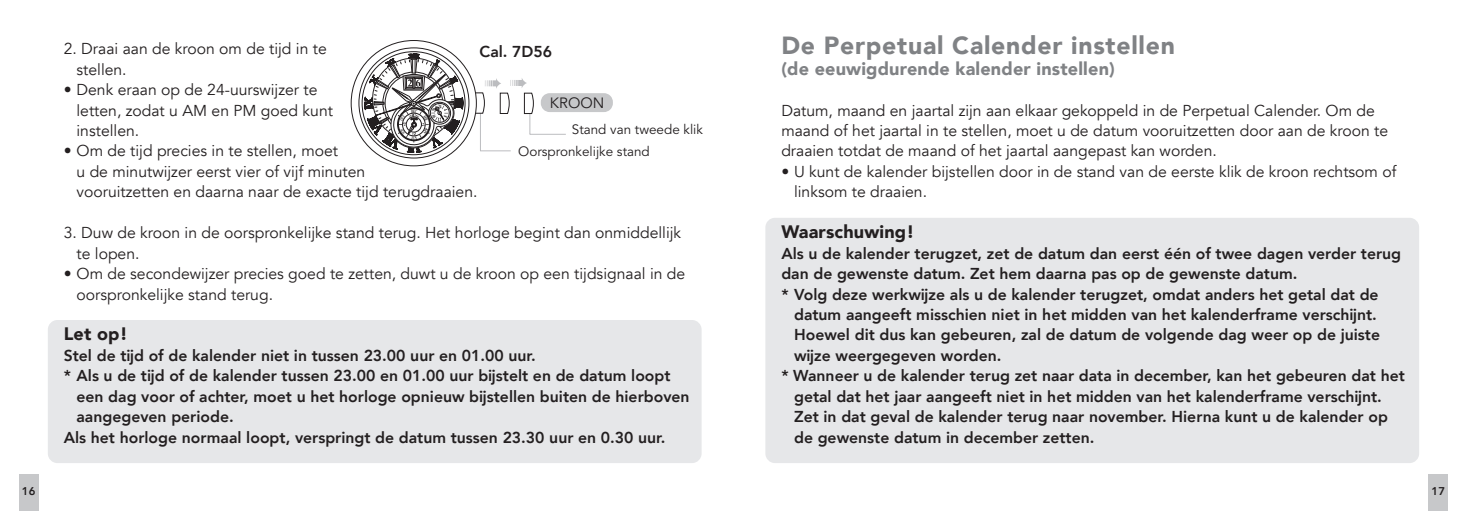
<style>
.page{position:relative;width:1467px;height:511px;background:#fff}
.page>*{position:absolute;margin:0;border:0;box-sizing:border-box;transform-origin:0 0}
.Kop_Avenir_Black{font:900 24.75px "Avenir";letter-spacing:.03em;color:#808285}
.Tussenkop_Av_Black{font:900 18px "Avenir";letter-spacing:.01em;color:#808285}
.Tussenkop_Av_Black-2{font:900 18px "Avenir";letter-spacing:.01em;color:#231f20}
.Bodytekst_Kader_Heav{font:800 15.75px/20.5px "Avenir";color:#231f20}
.Bodytekst_opsomming{font:15.75px/20.5px "Avenir";color:#231f20}
.Bodytekst_Avenir_Boo{font:15.75px/20.5px "Avenir";color:#231f20}
.t1{font:14.85px "Avenir";color:#231f20}
.t2{font:13.5px/21.4px "Avenir";color:#231f20}
.t3{font:800 11.25px "Avenir";color:#231f20}
</style>
<div class="page">
<div style="left:19px;top:473px;width:19px;height:37px;background:#c7c8ca"></div>
<div style="left:1429px;top:473px;width:19px;height:37px;background:#c7c8ca"></div>
<div style="left:48px;top:320px;width:654px;height:142px;background:#e6e7e9;border-radius:10px"></div>
<hr style="left:480px;top:113px;width:1px;height:37px;background:#bcbdc0">
<hr style="left:480px;top:150px;width:31px;height:1px;background:#bcbdc0">
<hr style="left:530px;top:134px;width:36px;height:1px;background:#bcbdc0">
<svg style="left:541px;top:93px;width:72px;height:19px"></svg>
<svg style="left:351px;top:40px;width:125px;height:126px"></svg>
<svg style="left:359px;top:48px;width:110px;height:110px"></svg>
<svg style="left:475px;top:78px;width:59px;height:56px"></svg>
<div style="left:765px;top:217px;width:654px;height:245px;background:#e6e7e9;border-radius:10px"></div>
<svg style="left:364px;top:53px;width:99px;height:100px"></svg>
<p class="Bodytekst_Kader_Heav" style="left:480px;top:42px;width:74px">Cal. 7D56</p>
<p class="Kop_Avenir_Black" style="left:781px;top:24px;width:395px">De Perpetual Calender instellen</p>
<p class="Tussenkop_Av_Black" style="left:781px;top:53px;width:335px">(de eeuwigdurende kalender instellen)</p>
<p class="Bodytekst_Avenir_Boo" style="left:781px;top:100px;width:608px">Datum, maand en jaartal zijn aan elkaar gekoppeld in de Perpetual Calender. Om de maand of het jaartal in te stellen, moet u de datum vooruitzetten door aan de kroon te draaien totdat de maand of het jaartal aangepast kan worden.</p>
<p class="Bodytekst_opsomming" style="left:794px;top:161px;width:604px;text-indent:-13px">• U kunt de kalender bijstellen door in de stand van de eerste klik de kroon rechtsom of linksom te draaien.</p>
<p class="Tussenkop_Av_Black-2" style="left:781px;top:216px;width:135px">Waarschuwing!</p>
<p class="Bodytekst_Kader_Heav" style="left:781px;top:243px;width:621px">Als u de kalender terugzet, zet de datum dan eerst één of twee dagen verder terug dan de gewenste datum. Zet hem daarna pas op de gewenste datum.</p>
<p class="Bodytekst_Kader_Heav" style="left:794px;top:283px;width:587px;text-indent:-13px">* Volg deze werkwijze als u de kalender terugzet, omdat anders het getal dat de datum aangeeft misschien niet in het midden van het kalenderframe verschijnt.<br>Hoewel dit dus kan gebeuren, zal de datum de volgende dag weer op de juiste wijze weergegeven worden.</p>
<p class="Bodytekst_Kader_Heav" style="left:794px;top:365px;width:612px;text-indent:-13px">* Wanneer u de kalender terug zet naar data in december, kan het gebeuren dat het getal dat het jaar aangeeft niet in het midden van het kalenderframe verschijnt.<br>Zet in dat geval de kalender terug naar november. Hierna kunt u de kalender op de gewenste datum in december zetten.</p>
<p class="Bodytekst_opsomming" style="left:77px;top:39px;width:252px;text-indent:-13px">2. Draai aan de kroon om de tijd in te stellen.</p>
<p class="Bodytekst_opsomming" style="left:77px;top:80px;width:258px;text-indent:-13px">• Denk eraan op de 24-uurswijzer te letten, zodat u AM en PM goed kunt instellen.</p>
<p class="Bodytekst_opsomming" style="left:77px;top:141px;width:402px;text-indent:-13px">• Om de tijd precies in te stellen, moet<br>u de minutwijzer eerst vier of vijf minuten<br>vooruitzetten en daarna naar de exacte tijd terugdraaien.</p>
<p class="Bodytekst_opsomming" style="left:77px;top:223px;width:606px;text-indent:-13px">3. Duw de kroon in de oorspronkelijke stand terug. Het horloge begint dan onmiddellijk te lopen.</p>
<p class="Bodytekst_opsomming" style="left:77px;top:263px;width:610px;text-indent:-13px">• Om de secondewijzer precies goed te zetten, duwt u de kroon op een tijdsignaal in de oorspronkelijke stand terug.</p>
<p class="t1" style="left:550px;top:94px;width:56px">KROON</p>
<p class="t2" style="left:518px;top:119px;width:186px;text-indent:54px">Stand van tweede klik<br>Oorspronkelijke stand</p>
<p class="Tussenkop_Av_Black-2" style="left:64px;top:318px;width:66px">Let op!</p>
<p class="Bodytekst_Kader_Heav" style="left:64px;top:345px;width:474px">Stel de tijd of de kalender niet in tussen 23.00 uur en 01.00 uur.</p>
<p class="Bodytekst_Kader_Heav" style="left:77px;top:365px;width:615px;text-indent:-13px">* Als u de tijd of de kalender tussen 23.00 en 01.00 uur bijstelt en de datum loopt een dag voor of achter, moet u het horloge opnieuw bijstellen buiten de hierboven aangegeven periode.</p>
<p class="Bodytekst_Kader_Heav" style="left:64px;top:426px;width:603px">Als het horloge normaal loopt, verspringt de datum tussen 23.30 uur en 0.30 uur.</p>
<p class="t3" style="left:22px;top:481px;width:15px">16</p>
<p class="t3" style="left:1432px;top:481px;width:15px">17</p>
</div>
